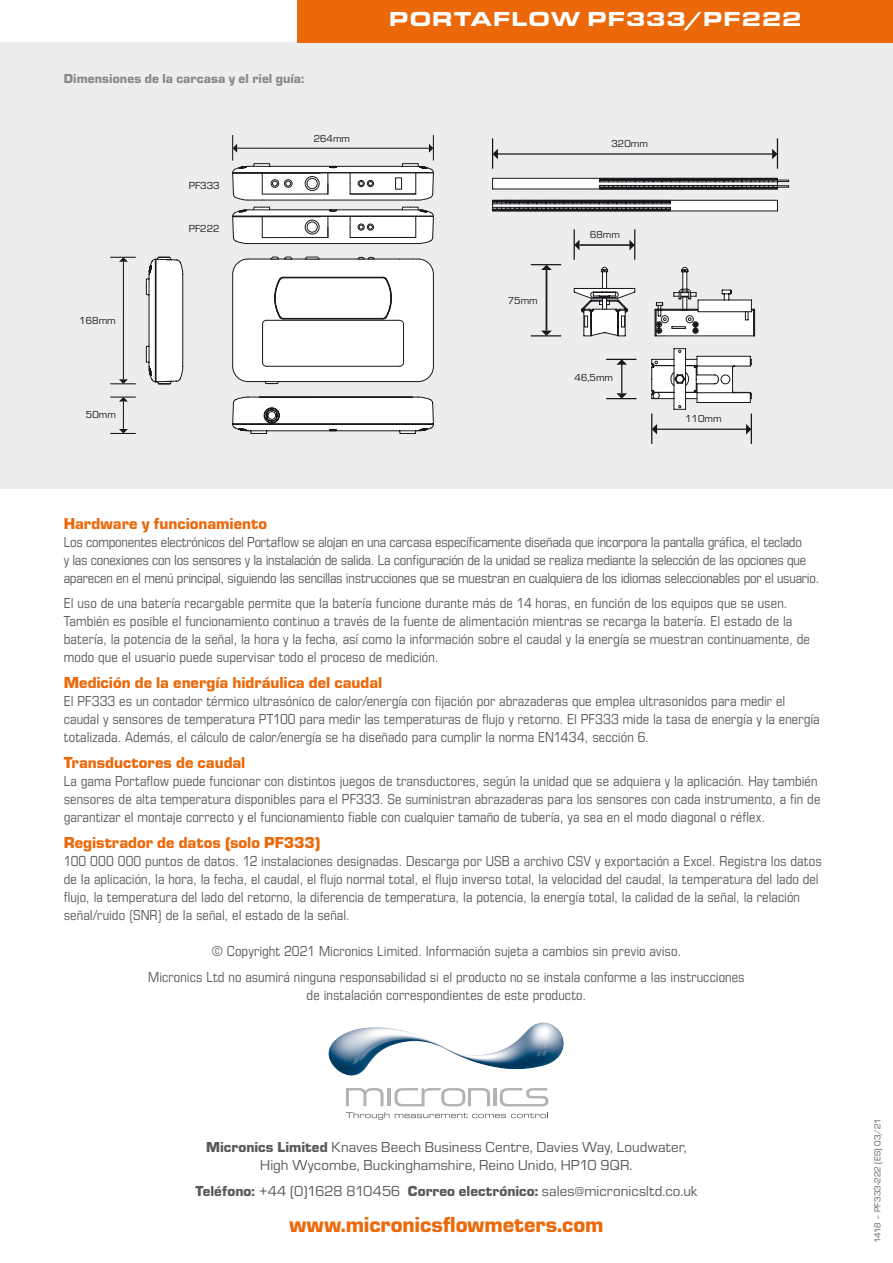
<style>
.page{position:relative;width:893px;height:1263px;background:#fff}
.page>*{position:absolute;margin:0;border:0;box-sizing:border-box;transform-origin:0 0}
.t1{font:900 22.5px "Eurostile";color:#eb690b}
.t2{font:900 21px "Eurostile Ext";letter-spacing:.02em;color:#fff}
.t3{font:900 16.5px "Eurostile";color:#eb690b}
.t4{font:15px/18px "Eurostile Con";letter-spacing:.005em;color:#58585a}
.t5{font:15px/18px "Eurostile Con";letter-spacing:-.015em;color:#58585a}
.t6{font:15px/18px "Eurostile";letter-spacing:.005em;color:#58585a;text-align:center}
.t7{font:900 13.5px "Eurostile";letter-spacing:.005em;color:#87888a}
.t8{font:10.65px "Eurostile";color:#1a171c}
.t9{font:10.5px "Eurostile";color:#1a171c}
.t10{font:9px "Eurostile";letter-spacing:.01em;color:#58585a}
.s1{font-weight:900}
</style>
<div class="page">
<div style="left:0;top:43px;width:893px;height:446px;background:#eceded"></div>
<div style="left:493px;top:200px;width:284px;height:11px;background:#fff"></div>
<svg style="left:146px;top:256px;width:38px;height:129px;background:#dfdfdf"></svg>
<svg style="left:232px;top:396px;width:202px;height:38px;background:#d9d9da"></svg>
<svg style="left:232px;top:207px;width:202px;height:37px;background:#d9d8d9"></svg>
<hr style="left:493px;top:200px;width:284px;height:1px;background:#1a171c">
<hr style="left:493px;top:210px;width:284px;height:1px;background:#1a171c">
<svg style="left:492px;top:200px;width:179px;height:11px"></svg>
<hr style="left:493px;top:189px;width:284px;height:1px;background:#1a171c">
<svg style="left:492px;top:178px;width:297px;height:11px;background:#8f8e90"></svg>
<svg style="left:232px;top:256px;width:202px;height:129px;background:#f0f0f0"></svg>
<svg style="left:232px;top:135px;width:202px;height:66px"></svg>
<hr style="left:237px;top:148px;width:192px;height:1px;background:#1a171c">
<hr style="left:123px;top:262px;width:1px;height:117px;background:#1a171c">
<svg style="left:110px;top:257px;width:26px;height:5px"></svg>
<svg style="left:110px;top:379px;width:26px;height:5px"></svg>
<svg style="left:110px;top:397px;width:26px;height:37px"></svg>
<hr style="left:498px;top:153px;width:274px;height:2px;background:#1a171c">
<hr style="left:492px;top:138px;width:1px;height:31px;background:#1a171c">
<hr style="left:777px;top:138px;width:1px;height:31px;background:#1a171c">
<svg style="left:772px;top:149px;width:5px;height:10px"></svg>
<svg style="left:493px;top:149px;width:5px;height:10px"></svg>
<svg style="left:573px;top:267px;width:182px;height:143px"></svg>
<hr style="left:546px;top:268px;width:1px;height:63px;background:#1a171c">
<hr style="left:531px;top:335px;width:30px;height:1px;background:#1a171c">
<hr style="left:531px;top:264px;width:30px;height:1px;background:#1a171c">
<svg style="left:541px;top:265px;width:11px;height:5px"></svg>
<svg style="left:541px;top:331px;width:11px;height:5px"></svg>
<hr style="left:579px;top:244px;width:53px;height:2px;background:#1a171c">
<hr style="left:574px;top:229px;width:1px;height:31px;background:#1a171c">
<hr style="left:634px;top:229px;width:1px;height:31px;background:#1a171c">
<svg style="left:629px;top:240px;width:6px;height:10px"></svg>
<svg style="left:574px;top:240px;width:5px;height:10px"></svg>
<hr style="left:657px;top:429px;width:89px;height:1px;background:#1a171c">
<hr style="left:651px;top:414px;width:1px;height:30px;background:#1a171c">
<hr style="left:751px;top:414px;width:1px;height:30px;background:#1a171c">
<svg style="left:746px;top:424px;width:5px;height:10px"></svg>
<svg style="left:652px;top:424px;width:5px;height:10px"></svg>
<svg style="left:346px;top:1088px;width:37px;height:18px"></svg>
<hr style="left:388px;top:1088px;width:3px;height:18px;background:#b1b3b4">
<svg style="left:394px;top:1088px;width:96px;height:18px"></svg>
<hr style="left:493px;top:1088px;width:3px;height:18px;background:#b1b3b4">
<svg style="left:500px;top:1088px;width:48px;height:18px"></svg>
<img style="left:328px;top:1022px;width:236px;height:54px">
<svg style="left:346px;top:1112px;width:43px;height:7px"></svg>
<svg style="left:395px;top:1112px;width:153px;height:6px"></svg>
<div style="left:298px;top:0;width:595px;height:43px;background:#eb690b"></div>
<hr style="left:892px;top:638px;width:1px;height:149px;background:#fecc00">
<p class="t7" style="left:64px;top:69px;width:242px">Dimensiones de la carcasa y el riel guía:</p>
<p class="t8" style="left:189px;top:178px;width:32px">PF333</p>
<p class="t8" style="left:189px;top:222px;width:32px">PF222</p>
<p class="t9" style="left:314px;top:132px;width:38px">264mm</p>
<p class="t8" style="left:79px;top:313px;width:38px">168mm</p>
<p class="t9" style="left:86px;top:408px;width:31px">50mm</p>
<p class="t2" style="left:389px;top:4px;width:414px">PORTAFLOW PF333/PF222</p>
<p class="t9" style="left:611px;top:137px;width:38px">320mm</p>
<p class="t9" style="left:508px;top:293px;width:31px">75mm</p>
<p class="t9" style="left:590px;top:228px;width:31px">68mm</p>
<p class="t9" style="left:575px;top:370px;width:40px">46,5mm</p>
<p class="t9" style="left:685px;top:412px;width:38px">110mm</p>
<p class="t3" style="left:64px;top:512px;width:205px">Hardware y funcionamiento</p>
<p class="t5" style="left:64px;top:532px;width:757px">Los componentes electrónicos del Portaflow se alojan en una carcasa específicamente diseñada que incorpora la pantalla gráfica, el teclado<br>y las conexiones con los sensores y la instalación de salida. La configuración de la unidad se realiza mediante la selección de las opciones que aparecen en el menú principal, siguiendo las sencillas instrucciones que se muestran en cualquiera de los idiomas seleccionables por el usuario.</p>
<p class="t4" style="left:64px;top:593px;width:748px">El uso de una batería recargable permite que la batería funcione durante más de 14 horas, en función de los equipos que se usen.<br>También es posible el funcionamiento continuo a través de la fuente de alimentación mientras se recarga la batería. El estado de la batería, la potencia de la señal, la hora y la fecha, así como la información sobre el caudal y la energía se muestran continuamente, de modo que el usuario puede supervisar todo el proceso de medición.</p>
<p class="t3" style="left:64px;top:670px;width:320px">Medición de la energía hidráulica del caudal</p>
<p class="t4" style="left:64px;top:691px;width:757px">El PF333 es un contador térmico ultrasónico de calor/energía con fijación por abrazaderas que emplea ultrasonidos para medir el caudal y sensores de temperatura PT100 para medir las temperaturas de flujo y retorno. El PF333 mide la tasa de energía y la energía totalizada. Además, el cálculo de calor/energía se ha diseñado para cumplir la norma EN1434, sección 6.</p>
<p class="t3" style="left:64px;top:751px;width:183px">Transductores de caudal</p>
<p class="t4" style="left:64px;top:771px;width:758px">La gama Portaflow puede funcionar con distintos juegos de transductores, según la unidad que se adquiera y la aplicación. Hay también sensores de alta temperatura disponibles para el PF333. Se suministran abrazaderas para los sensores con cada instrumento, a fin de garantizar el montaje correcto y el funcionamiento fiable con cualquier tamaño de tubería, ya sea en el modo diagonal o réflex.</p>
<p class="t3" style="left:64px;top:831px;width:258px">Registrador de datos (solo PF333)</p>
<p class="t4" style="left:64px;top:851px;width:760px">100 000 000 puntos de datos. 12 instalaciones designadas. Descarga por USB a archivo CSV y exportación a Excel. Registra los datos de la aplicación, la hora, la fecha, el caudal, el flujo normal total, el flujo inverso total, la velocidad del caudal, la temperatura del lado del flujo, la temperatura del lado del retorno, la diferencia de temperatura, la potencia, la energía total, la calidad de la señal, la relación señal/ruido (SNR) de la señal, el estado de la señal.</p>
<p class="t4" style="left:212px;top:941px;width:471px">© Copyright 2021 Micronics Limited. Información sujeta a cambios sin previo aviso.</p>
<p class="t4" style="left:148px;top:968px;width:598px;text-align:center">Micronics Ltd no asumirá ninguna responsabilidad si el producto no se instala conforme a las instrucciones de instalación correspondientes de este producto.</p>
<p class="t6" style="left:206px;top:1137px;width:482px"><span class="s1">Micronics Limited</span> Knaves Beech Business Centre, Davies Way, Loudwater,<br>High Wycombe, Buckinghamshire, Reino Unido, HP10 9QR.</p>
<p class="t6" style="left:196px;top:1182px;width:503px"><span class="s1">Teléfono:</span> +44 (0)1628 810456 <span class="s1">Correo electrónico:</span> sales@micronicsltd.co.uk</p>
<p class="t1" style="left:289px;top:1208px;width:315px">www.micronicsflowmeters.com</p>
<p class="t10" style="left:871px;top:1243px;width:126px;rotate:-90deg">1418 – PF333-222 (ES) 03/21</p>
</div>
